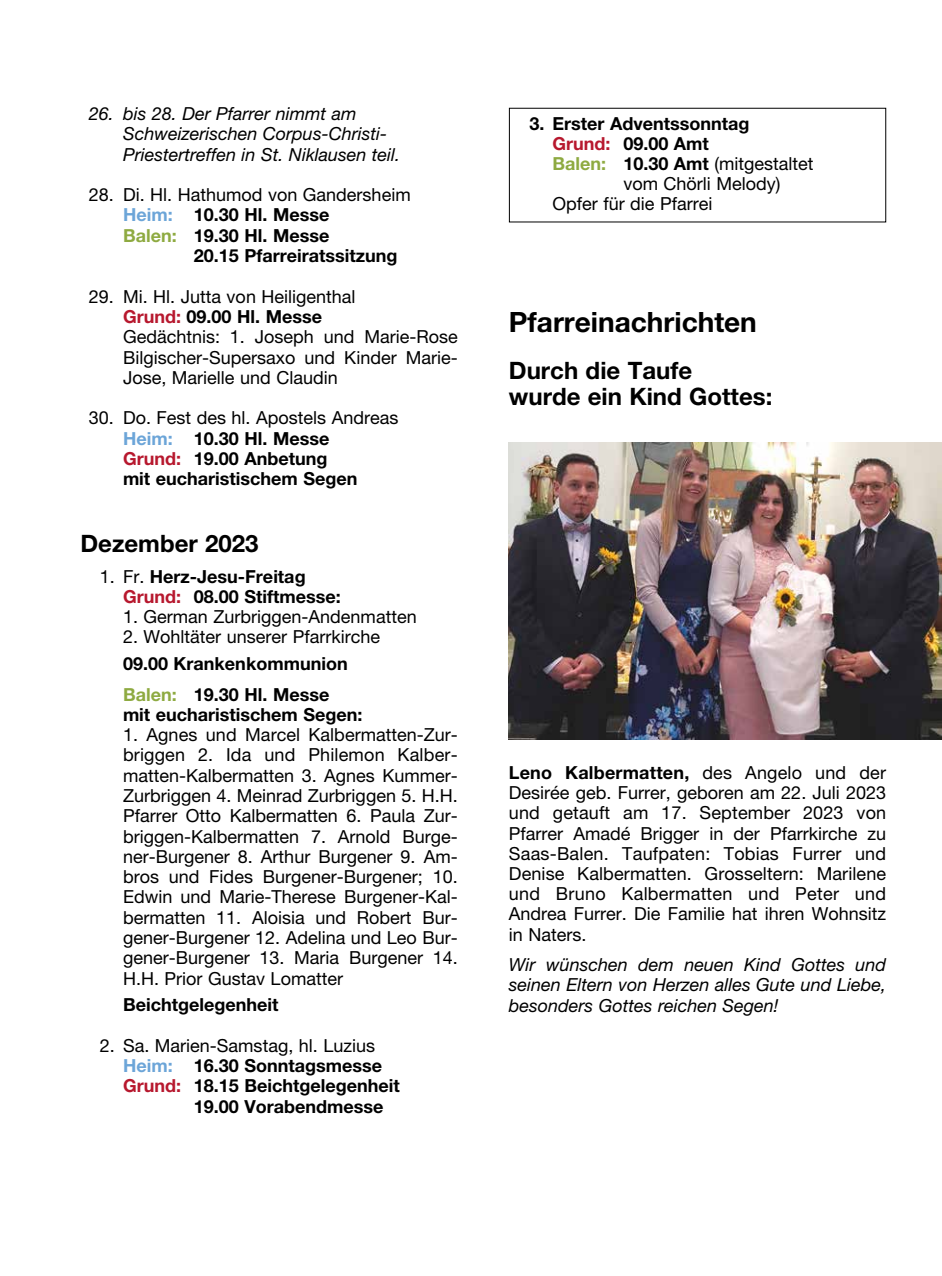
<style>
.page{position:relative;width:942px;height:1276px;background:#fff}
.page>*{position:absolute;margin:0;border:0;box-sizing:border-box;transform-origin:0 0}
.t1{font:700 28px "Helvetica Neue LT Pro";color:#000}
.t2{font:700 24px/26.2px "Helvetica Neue LT Pro";color:#000}
.t3{font:18px/20.2px "Helvetica Neue LT Pro";color:#000}
.t4{font:700 18px/20.2px "Helvetica Neue LT Pro";color:#000}
.t5{font:italic 18px/20.2px "Helvetica Neue LT Pro";color:#000}
.s1{font-weight:700;color:#6ca5d8}
.s2{font-weight:700}
.s3{font-weight:700;color:#8eaa41}
.s4{font-weight:700;color:#b7182e}
.s5{font-weight:400}
.s6{color:#6ca5d8}
.s7{color:#b7182e}
.s8{color:#8eaa41}
</style>
<div class="page">
<img style="left:508px;top:442px;width:433px;height:297px">
<p class="t5" style="left:123px;top:103px;width:279px;text-indent:-34px">26. bis 28. Der Pfarrer nimmt am<br>Schweizerischen Corpus-Christi-<br>Priestertreffen in St. Niklausen teil.</p>
<p class="t3" style="left:123px;top:184px;width:289px;text-indent:-34px">28. Di. Hl. Hathumod von Gandersheim<br><span class="s1">Heim:</span> <span class="s2">10.30 Hl. Messe<br></span><span class="s3">Balen:</span> <span class="s2">19.30 Hl. Messe</span></p>
<p class="t4" style="left:194px;top:245px;width:205px">20.15 Pfarreiratssitzung</p>
<p class="t3" style="left:123px;top:286px;width:336px;text-indent:-34px">29. Mi. Hl. Jutta von Heiligenthal<br><span class="s4">Grund:</span> <span class="s2">09.00 Hl. Messe<br></span>Gedächtnis: 1. Joseph und Marie-Rose<br>Bilgischer-Supersaxo und Kinder Marie-<br>Jose, Marielle und Claudin</p>
<p class="t4" style="left:123px;top:407px;width:277px;text-indent:-34px"><span class="s5">30. Do. Fest des hl. Apostels Andreas<br></span><span class="s6">Heim:</span> 10.30 Hl. Messe<br><span class="s7">Grund:</span> 19.00 Anbetung<br>mit eucharistischem Segen</p>
<h2 class="t2" style="left:80px;top:530px;width:180px">Dezember 2023</h2>
<p class="t4" style="left:123px;top:565px;width:219px;text-indent:-23px"><span class="s5">1. Fr.</span> Herz-Jesu-Freitag<br><span class="s7">Grund:</span> 08.00 Stiftmesse:</p>
<p class="t3" style="left:123px;top:606px;width:295px">1. German Zurbriggen-Andenmatten</p>
<p class="t3" style="left:123px;top:626px;width:258px">2. Wohltäter unserer Pfarrkirche</p>
<p class="t4" style="left:123px;top:648px;width:226px;line-height:30.6px">09.00 Krankenkommunion<br><span class="s8">Balen:</span> 19.30 Hl. Messe</p>
<p class="t4" style="left:123px;top:704px;width:241px">mit eucharistischem Segen:</p>
<p class="t3" style="left:123px;top:724px;width:336px">1. Agnes und Marcel Kalbermatten-Zur&shy;briggen 2. Ida und Philemon Kalber&shy;matten-Kalbermatten 3. Agnes Kummer-Zurbriggen 4. Meinrad Zurbriggen 5. H.H.<br>Pfarrer Otto Kalbermatten 6. Paula Zur&shy;briggen-Kalbermatten 7. Arnold Burge&shy;ner-Burgener 8. Arthur Burgener 9. Am-- bros und Fides Burgener-Burgener; 10.<br>Edwin und Marie-Therese Burgener-Kal&shy;bermatten 11. Aloisia und Robert Bur&shy;gener-Burgener 12. Adelina und Leo Bur&shy;gener-Burgener 13. Maria Burgener 14.<br>H.H. Prior Gustav Lomatter</p>
<p class="t4" style="left:123px;top:994px;width:157px">Beichtgelegenheit</p>
<p class="t3" style="left:100px;top:1035px;width:276px">2. Sa. Marien-Samstag, hl. Luzius</p>
<p class="t4" style="left:123px;top:1055px;width:261px"><span class="s6">Heim:</span> 16.30 Sonntagsmesse</p>
<p class="t4" style="left:123px;top:1075px;width:278px"><span class="s7">Grund:</span> 18.15 Beichtgelegenheit</p>
<p class="t4" style="left:194px;top:1095px;width:191px">19.00 Vorabendmesse</p>
<p class="t4" style="left:529px;top:113px;width:221px">3. Erster Adventssonntag</p>
<p class="t4" style="left:552px;top:133px;width:158px"><span class="s7">Grund:</span> 09.00 Amt</p>
<p class="t3" style="left:552px;top:153px;width:262px"><span class="s3">Balen:</span> <span class="s2">10.30 Amt</span> (mitgestaltet</p>
<p class="t3" style="left:623px;top:173px;width:159px">vom Chörli Melody)</p>
<p class="t3" style="left:552px;top:193px;width:161px">Opfer für die Pfarrei</p>
<h1 class="t1" style="left:508px;top:305px;width:249px">Pfarreinachrichten</h1>
<h2 class="t2" style="left:508px;top:356px;width:265px">Durch die Taufe<br>wurde ein Kind Gottes:</h2>
<p class="t3" style="left:508px;top:762px;width:379px;text-align:justify"><span class="s2">Leno Kalbermatten,</span> des Angelo und der Desirée geb. Furrer, geboren am 22. Juli 2023 und getauft am 17. September 2023 von Pfarrer Amadé Brigger in der Pfarrkirche zu Saas-Balen. Taufpaten: Tobias Furrer und Denise Kalbermatten. Grosseltern: Marilene und Bruno Kalbermatten und Peter und Andrea Furrer. Die Familie hat ihren Wohnsitz in Naters.</p>
<p class="t5" style="left:508px;top:954px;width:379px;text-align:justify">Wir wünschen dem neuen Kind Gottes und seinen Eltern von Herzen alles Gute und Liebe, besonders Gottes reichen Segen!</p>
</div>
